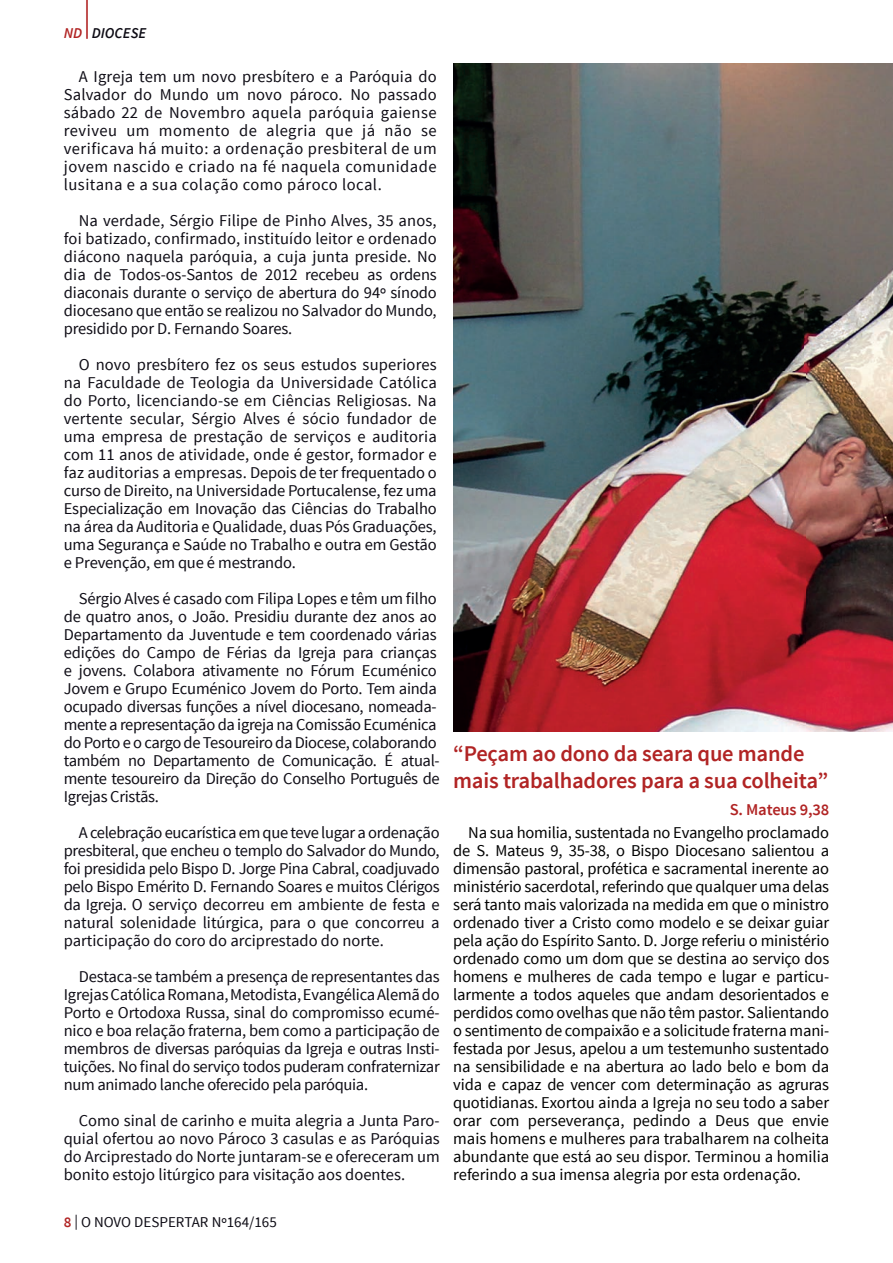
<style>
.page{position:relative;width:893px;height:1263px;background:#fff}
.page>*{position:absolute;margin:0;border:0;box-sizing:border-box;transform-origin:0 0}
.t1{font:italic 600 39px "Source Sans Pro";color:#b12424;scale:.38 1}
.t2{font:600 22.5px/27px "Source Sans Pro";letter-spacing:-.01em;color:#b12424}
.t3{font:16.5px/18px "Source Sans Pro";letter-spacing:-.01em;color:#0e0c15;text-align:justify}
.t4{font:16.5px/18px "Source Sans Pro";color:#000001;text-align:justify}
.t5{font:600 16.5px "Source Sans Pro";letter-spacing:-.01em;color:#b12424}
.t6{font:15px "Source Sans Pro";color:#0e0c15}
.t7{font:italic 600 15px "Source Sans Pro";color:#0e0c15}
.t8{font:italic 600 15px "Source Sans Pro";color:#b12424}
.s1{font-weight:600;color:#b12424}
</style>
<div class="page">
<img style="left:453px;top:64px;width:440px;height:667px">
<hr style="left:87px;top:0;width:1px;height:39px;background:#b12424">
<h1 class="t1" style="left:85px;top:-8px;width:11px">|</h1>
<p class="t7" style="left:92px;top:24px;width:56px">DIOCESE</p>
<p class="t8" style="left:64px;top:24px;width:20px">ND</p>
<p class="t3" style="left:64px;top:68px;width:374px;text-indent:15px">A Igreja tem um novo presbítero e a Paróquia do Salvador do Mundo um novo pároco. No passado sábado 22 de Novembro aquela paróquia gaiense reviveu um momento de alegria que já não se verificava há muito: a ordenação presbiteral de um jovem nascido e criado na fé naquela comunidade lusitana e a sua colação como pároco local.</p>
<p class="t3" style="left:64px;top:212px;width:374px;text-indent:15px">Na verdade, Sérgio Filipe de Pinho Alves, 35 anos, foi batizado, confirmado, instituído leitor e ordenado diácono naquela paróquia, a cuja junta preside. No dia de Todos-os-Santos de 2012 recebeu as ordens diaconais durante o serviço de abertura do 94º sínodo diocesano que então se realizou no Salvador do Mundo, presidido por D. Fernando Soares.</p>
<p class="t3" style="left:64px;top:356px;width:374px;text-indent:15px">O novo presbítero fez os seus estudos superiores na Faculdade de Teologia da Universidade Católica do Porto, licenciando-se em Ciências Religiosas. Na vertente secular, Sérgio Alves é sócio fundador de uma empresa de prestação de serviços e auditoria com 11 anos de atividade, onde é gestor, formador e faz auditorias a empresas. Depois de ter frequentado o curso de Direito, na Universidade Portucalense, fez uma Especialização em Inovação das Ciências do Trabalho na área da Auditoria e Qualidade, duas Pós Graduações, uma Segurança e Saúde no Trabalho e outra em Gestão e Prevenção, em que é mestrando.</p>
<p class="t3" style="left:64px;top:590px;width:377px;text-align:left;text-indent:15px">Sérgio Alves é casado com Filipa Lopes e têm um filho de quatro anos, o João. Presidiu durante dez anos ao Departamento da Juventude e tem coordenado várias edições do Campo de Férias da Igreja para crianças e jovens. Colabora ativamente no Fórum Ecuménico Jovem e Grupo Ecuménico Jovem do Porto. Tem ainda ocupado diversas funções a nível diocesano, nomeada&shy;mente a representação da igreja na Comissão Ecuménica do Porto e o cargo de Tesoureiro da Diocese, colaborando também no Departamento de Comunicação. É atual&shy;mente tesoureiro da Direção do Conselho Português de Igrejas Cristãs.</p>
<p class="t3" style="left:64px;top:824px;width:377px;text-indent:15px">A celebração eucarística em que teve lugar a ordenação presbiteral, que encheu o templo do Salvador do Mundo, foi presidida pelo Bispo D. Jorge Pina Cabral, coadjuvado pelo Bispo Emérito D. Fernando Soares e muitos Clérigos da Igreja. O serviço decorreu em ambiente de festa e natural solenidade litúrgica, para o que concorreu a participação do coro do arciprestado do norte.</p>
<p class="t3" style="left:64px;top:968px;width:377px;text-indent:15px">Destaca-se também a presença de representantes das Igrejas Católica Romana, Metodista, Evangélica Alemã do Porto e Ortodoxa Russa, sinal do compromisso ecumé&shy;nico e boa relação fraterna, bem como a participação de membros de diversas paróquias da Igreja e outras Insti&shy;tuições. No final do serviço todos puderam confraternizar num animado lanche oferecido pela paróquia.</p>
<p class="t3" style="left:64px;top:1112px;width:377px;text-indent:15px">Como sinal de carinho e muita alegria a Junta Paro&shy;quial ofertou ao novo Pároco 3 casulas e as Paróquias do Arciprestado do Norte juntaram-se e ofereceram um bonito estojo litúrgico para visitação aos doentes.</p>
<p class="t6" style="left:64px;top:1213px;width:215px"><span class="s1">8</span> | O NOVO DESPERTAR Nº164/165</p>
<h2 class="t2" style="left:453px;top:741px;width:377px">“Peçam ao dono da seara que mande mais trabalhadores para a sua colheita”</h2>
<p class="t5" style="left:730px;top:799px;width:101px">S. Mateus 9,38</p>
<p class="t4" style="left:453px;top:824px;width:377px;text-indent:15px">Na sua homilia, sustentada no Evangelho proclamado de S. Mateus 9, 35-38, o Bispo Diocesano salientou a dimensão pastoral, profética e sacramental inerente ao ministério sacerdotal, referindo que qualquer uma delas será tanto mais valorizada na medida em que o ministro ordenado tiver a Cristo como modelo e se deixar guiar pela ação do Espírito Santo. D. Jorge referiu o ministério ordenado como um dom que se destina ao serviço dos homens e mulheres de cada tempo e lugar e particu&shy;larmente a todos aqueles que andam desorientados e perdidos como ovelhas que não têm pastor. Salientando o sentimento de compaixão e a solicitude fraterna mani&shy;festada por Jesus, apelou a um testemunho sustentado na sensibilidade e na abertura ao lado belo e bom da vida e capaz de vencer com determinação as agruras quotidianas. Exortou ainda a Igreja no seu todo a saber orar com perseverança, pedindo a Deus que envie mais homens e mulheres para trabalharem na colheita abundante que está ao seu dispor. Terminou a homilia referindo a sua imensa alegria por esta ordenação.</p>
</div>
